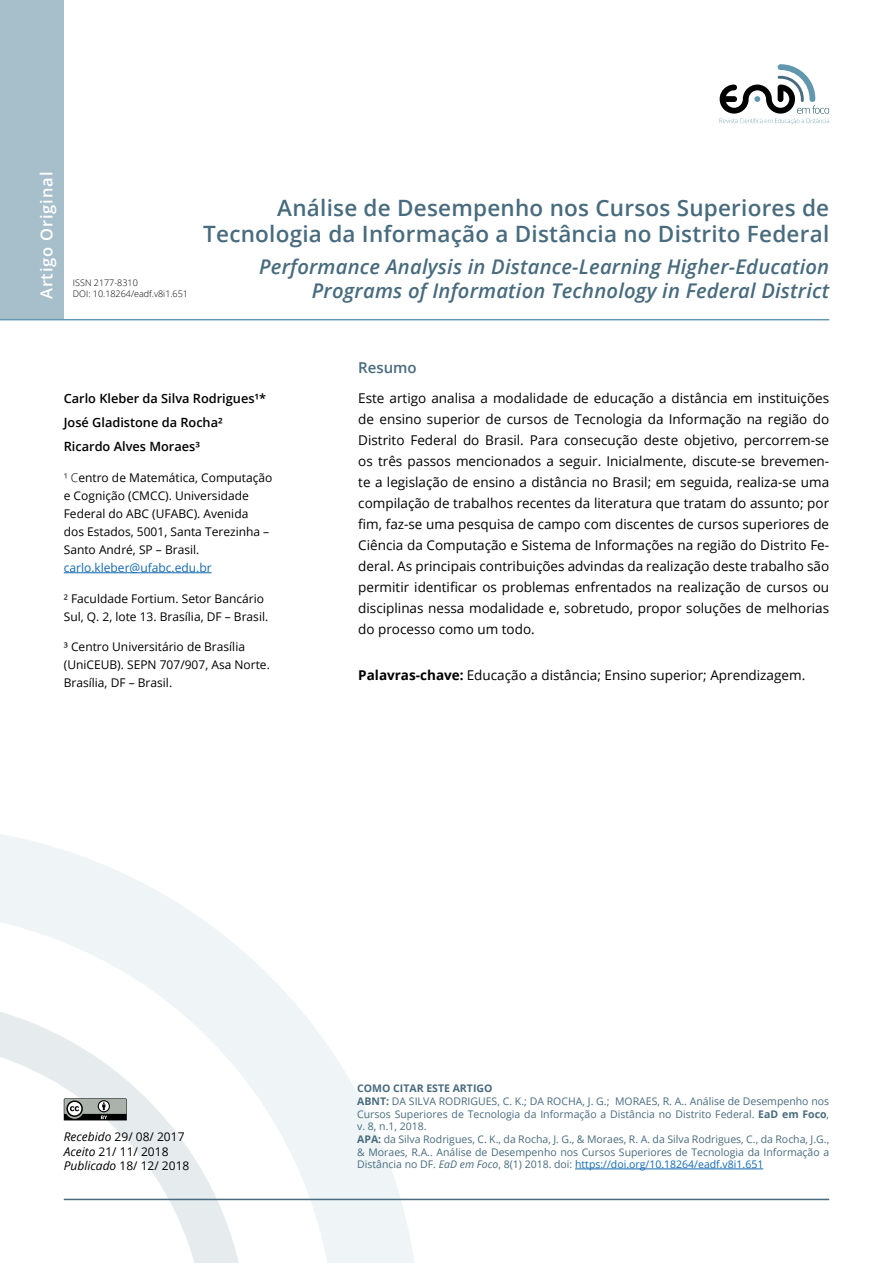
<style>
.page{position:relative;width:893px;height:1263px;background:#fff}
.page>*{position:absolute;margin:0;border:0;box-sizing:border-box;transform-origin:0 0}
.t1{font:600 22.5px/25.5px "Open Sans";letter-spacing:.01em;color:#486b7e;text-align:right}
.t2{font:italic 600 20.25px "Open Sans";letter-spacing:.01em;color:#486b7e}
.t3{font:600 16.5px "Open Sans";letter-spacing:.05em;color:#fff}
.t4{font:600 15px "Open Sans";color:#486b7e}
.t5{font:13.5px/21px "Open Sans";color:#000;text-align:justify}
.t6{font:600 12.75px/23.9px "Open Sans";color:#000}
.t7{font:12px/18px "Open Sans";color:#000}
.t8{font:12px "Open Sans";color:#1268b3}
.t9{font:10.5px/12.6px "Open Sans";color:#486b7e}
.t10{font:300 9px/10.8px "Open Sans";color:#000}
.s1{font-weight:300}
.s2{font-weight:700}
.s3{font-style:italic}
.s4{color:#1268b3}
</style>
<div class="page">
<svg style="left:0;top:834px;width:415px;height:429px"></svg>
<hr style="left:64px;top:1199px;width:765px;height:1px;background:#486b7e">
<svg style="left:720px;top:64px;width:109px;height:60px"></svg>
<div style="left:0;top:0;width:64px;height:319px;background:#a7bfcb"></div>
<hr style="left:0;top:319px;width:829px;height:1px;background:#6199af">
<svg style="left:64px;top:1098px;width:69px;height:28px"></svg>
<hr style="left:575px;top:1168px;width:188px;height:1px;background:#1268b3">
<hr style="left:64px;top:572px;width:148px;height:1px;background:#1268b3">
<p class="t3" style="left:35px;top:299px;width:129px;rotate:-90deg">Artigo Original</p>
<p class="t10" style="left:73px;top:277px;width:117px">ISSN 2177-8310<br>DOI: 10.18264/eadf.v8i1.651</p>
<h1 class="t1" style="left:203px;top:195px;width:627px">Análise de Desempenho nos Cursos Superiores de<br>Tecnologia da Informação a Distância no Distrito Federal</h1>
<h2 class="t2" style="left:259px;top:253px;width:572px">Performance Analysis in Distance-Learning Higher-Education</h2>
<h2 class="t2" style="left:312px;top:277px;width:519px">Programs of Information Technology in Federal District</h2>
<p class="t6" style="left:64px;top:387px;width:204px">Carlo Kleber da Silva Rodrigues¹*<br>José Gladistone da Rocha²<br>Ricardo Alves Moraes³</p>
<p class="t7" style="left:64px;top:468px;width:210px"><span class="s1">¹ C</span>entro de Matemática, Computação e Cognição (CMCC). Universidade<br>Federal do ABC (UFABC). Avenida<br>dos Estados, 5001, Santa Terezinha –<br>Santo André, SP – Brasil.</p>
<p class="t8" style="left:64px;top:559px;width:149px">carlo.kleber@ufabc.edu.br</p>
<p class="t7" style="left:64px;top:589px;width:206px">² Faculdade Fortium. Setor Bancário<br>Sul, Q. 2, lote 13. Brasília, DF – Brasil.</p>
<p class="t7" style="left:64px;top:638px;width:208px">³ Centro Universitário de Brasília (UniCEUB). SEPN 707/907, Asa Norte.<br>Brasília, DF – Brasil.</p>
<p class="t4" style="left:358px;top:357px;width:60px">Resumo</p>
<p class="t5" style="left:358px;top:387px;width:472px">Este artigo analisa a modalidade de educação a distância em instituições de ensino superior de cursos de Tecnologia da Informação na região do Distrito Federal do Brasil. Para consecução deste objetivo, percorrem-se os três passos mencionados a seguir. Inicialmente, discute-se brevemen&shy;te a legislação de ensino a distância no Brasil; em seguida, realiza-se uma compilação de trabalhos recentes da literatura que tratam do assunto; por fim, faz-se uma pesquisa de campo com discentes de cursos superiores de Ciência da Computação e Sistema de Informações na região do Distrito Fe&shy;deral. As principais contribuições advindas da realização deste trabalho são permitir identificar os problemas enfrentados na realização de cursos ou disciplinas nessa modalidade e, sobretudo, propor soluções de melhorias do processo como um todo.</p>
<p class="t5" style="left:358px;top:664px;width:448px"><span class="s2">Palavras-chave:</span> Educação a distância; Ensino superior; Aprendizagem.</p>
<p class="t7" style="left:64px;top:1129px;width:127px;line-height:14.4px"><span class="s3">Recebido</span> 29/ 08/ 2017<br><span class="s3">Aceito</span> 21/ 11/ 2018<br><span class="s3">Publicado</span> 18/ 12/ 2018</p>
<p class="t9" style="left:357px;top:1082px;width:474px"><span class="s2">Como citar este artigo<br>ABNT:</span> DA SILVA RODRIGUES, C. K.; DA ROCHA, J. G.; MORAES, R. A.. Análise de Desempenho nos Cursos Superiores de Tecnologia da Informação a Distância no Distrito Federal. <span class="s2">EaD em Foco</span>, v. 8, n.1, 2018.<br><span class="s2">APA:</span> da Silva Rodrigues, C. K., da Rocha, J. G., &amp; Moraes, R. A. da Silva Rodrigues, C., da Rocha, J.G., &amp; Moraes, R.A.. Análise de Desempenho nos Cursos Superiores de Tecnologia da Informação a Distância no DF. <span class="s3">EaD em Foco</span>, 8(1) 2018. doi: <span class="s4">https://doi.org/10.18264/eadf.v8i1.651</span></p>
</div>
